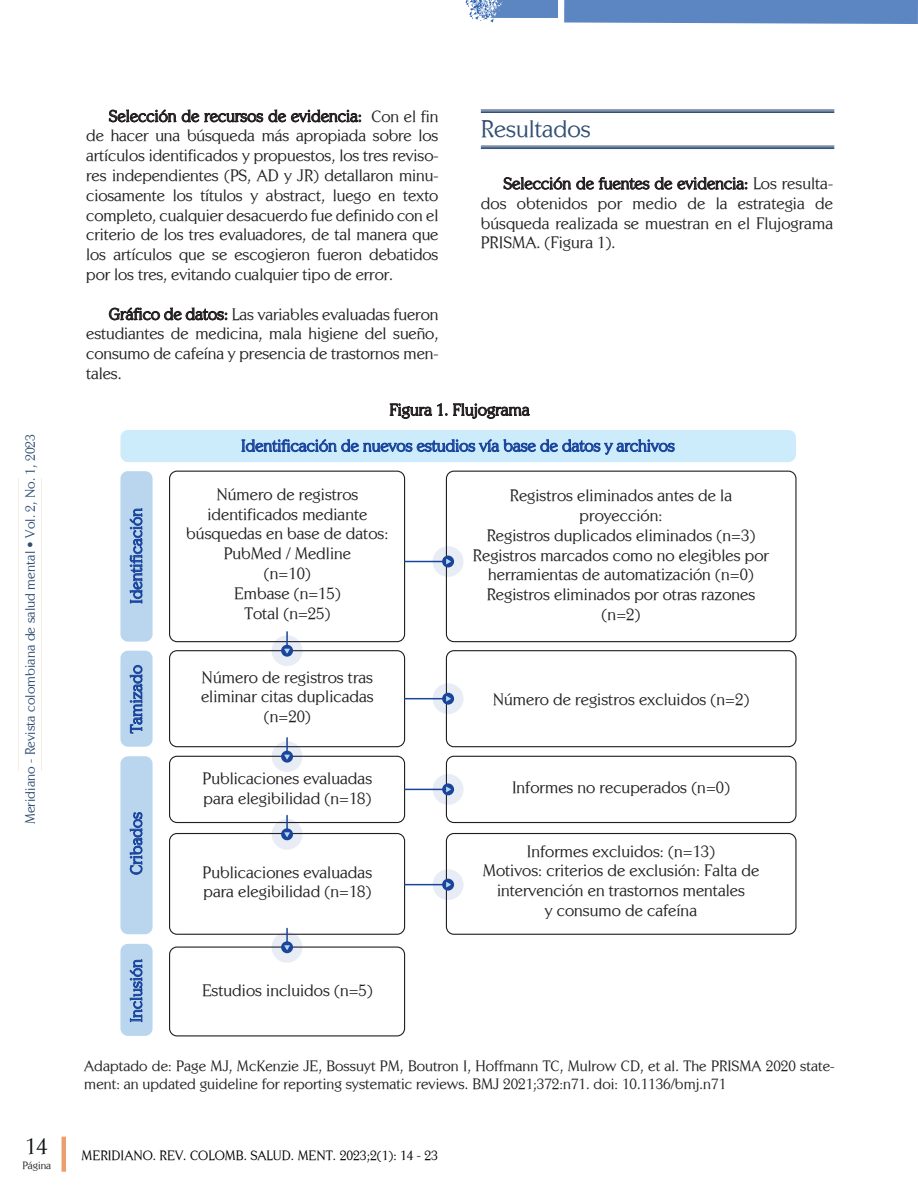
<style>
.page{position:relative;width:918px;height:1188px;background:#fff}
.page>*{position:absolute;margin:0;border:0;box-sizing:border-box;transform-origin:0 0}
.t1{font:24px "Centabel";color:#304f74}
.t2{font:22.5px "Centabel";color:#101315}
.t3{font:16.5px/19.8px "Centabel";color:#231f20;text-align:center}
.t4{font:16.5px "Centabel";color:#1a459c}
.t5{font:15px/18px "Centabel";color:#231f20}
.t6{font:13.5px "Centabel";color:#304f74}
.t7{font:13.5px "Centabel";color:#000001}
.t8{font:10.5px "Centabel";color:#231f20}
</style>
<div class="page">
<svg style="left:466px;top:0;width:92px;height:23px"></svg>
<div style="left:564px;top:0;width:354px;height:24px;background:#5c86c1"></div>
<hr style="left:62px;top:1137px;width:4px;height:35px;background:#e99f6e">
<hr style="left:41px;top:478px;width:1px;height:293px;background:#f5ede4">
<hr style="left:18px;top:478px;width:1px;height:293px;background:#f5ede4">
<svg style="left:109px;top:110px;width:67px;height:12px"></svg>
<svg style="left:182px;top:110px;width:81px;height:12px"></svg>
<svg style="left:269px;top:110px;width:92px;height:12px"></svg>
<svg style="left:109px;top:308px;width:118px;height:12px"></svg>
<hr style="left:481px;top:110px;width:353px;height:1px;background:#304f74">
<hr style="left:481px;top:111px;width:353px;height:1px;background:#304f74">
<hr style="left:481px;top:112px;width:353px;height:1px;background:#304f74">
<hr style="left:481px;top:146px;width:353px;height:1px;background:#304f74">
<hr style="left:481px;top:147px;width:353px;height:1px;background:#304f74">
<hr style="left:481px;top:148px;width:353px;height:1px;background:#304f74">
<svg style="left:504px;top:177px;width:145px;height:13px"></svg>
<svg style="left:655px;top:177px;width:92px;height:13px"></svg>
<div style="left:120px;top:430px;width:676px;height:32px;background:#cdecfb;border-radius:8px"></div>
<svg style="left:242px;top:439px;width:433px;height:16px"></svg>
<div style="left:446px;top:756px;width:351px;height:67px;border:1px solid #231f20;border-radius:8px"></div>
<div style="left:169px;top:947px;width:236px;height:89px;border:1px solid #231f20;border-radius:8px"></div>
<div style="left:169px;top:756px;width:236px;height:67px;border:1px solid #231f20;border-radius:8px"></div>
<div style="left:120px;top:944px;width:33px;height:92px;background:#bad6ef;border-radius:8px"></div>
<div style="left:120px;top:756px;width:33px;height:178px;background:#bad6ef;border-radius:8px"></div>
<svg style="left:130px;top:812px;width:12px;height:63px"></svg>
<svg style="left:130px;top:959px;width:12px;height:63px"></svg>
<div style="left:446px;top:833px;width:351px;height:102px;border:1px solid #231f20;border-radius:8px"></div>
<div style="left:169px;top:833px;width:236px;height:102px;border:1px solid #231f20;border-radius:8px"></div>
<div style="left:446px;top:650px;width:351px;height:97px;border:1px solid #231f20;border-radius:7px"></div>
<div style="left:169px;top:650px;width:236px;height:97px;border:1px solid #231f20;border-radius:7px"></div>
<div style="left:120px;top:651px;width:33px;height:96px;background:#bad6ef;border-radius:8px"></div>
<svg style="left:130px;top:665px;width:12px;height:68px"></svg>
<div style="left:446px;top:471px;width:351px;height:171px;border:1px solid #231f20;border-radius:8px"></div>
<div style="left:169px;top:471px;width:236px;height:171px;border:1px solid #231f20;border-radius:8px"></div>
<div style="left:120px;top:471px;width:33px;height:171px;background:#bad6ef;border-radius:8px"></div>
<svg style="left:130px;top:508px;width:12px;height:95px"></svg>
<svg style="left:390px;top:403px;width:140px;height:16px"></svg>
<svg style="left:272px;top:635px;width:31px;height:31px"></svg>
<div style="left:281px;top:645px;width:12px;height:12px;background:#1a459c;border-radius:50%"></div>
<svg style="left:284px;top:632px;width:6px;height:22px"></svg>
<svg style="left:272px;top:819px;width:31px;height:31px"></svg>
<div style="left:281px;top:828px;width:12px;height:12px;background:#1a459c;border-radius:50%"></div>
<svg style="left:284px;top:816px;width:6px;height:21px"></svg>
<svg style="left:272px;top:741px;width:31px;height:31px"></svg>
<div style="left:281px;top:751px;width:12px;height:12px;background:#1a459c;border-radius:50%"></div>
<svg style="left:284px;top:738px;width:6px;height:22px"></svg>
<svg style="left:272px;top:932px;width:31px;height:31px"></svg>
<div style="left:281px;top:941px;width:12px;height:12px;background:#1a459c;border-radius:50%"></div>
<svg style="left:284px;top:928px;width:6px;height:22px"></svg>
<hr style="left:405px;top:884px;width:41px;height:1px;background:#1a459c">
<svg style="left:433px;top:869px;width:31px;height:31px"></svg>
<div style="left:442px;top:879px;width:12px;height:12px;background:#1a459c;border-radius:50%"></div>
<svg style="left:446px;top:882px;width:5px;height:5px"></svg>
<hr style="left:405px;top:789px;width:41px;height:1px;background:#1a459c">
<svg style="left:433px;top:774px;width:31px;height:31px"></svg>
<div style="left:442px;top:783px;width:12px;height:12px;background:#1a459c;border-radius:50%"></div>
<svg style="left:446px;top:787px;width:5px;height:5px"></svg>
<hr style="left:405px;top:698px;width:41px;height:1px;background:#1a459c">
<svg style="left:433px;top:683px;width:31px;height:31px"></svg>
<div style="left:442px;top:693px;width:12px;height:12px;background:#1a459c;border-radius:50%"></div>
<svg style="left:446px;top:696px;width:5px;height:6px"></svg>
<hr style="left:405px;top:561px;width:41px;height:1px;background:#1a459c">
<svg style="left:433px;top:546px;width:31px;height:31px"></svg>
<div style="left:442px;top:556px;width:12px;height:11px;background:#1a459c;border-radius:50%"></div>
<svg style="left:446px;top:559px;width:5px;height:5px"></svg>
<p class="t6" style="left:22px;top:824px;width:392px;rotate:-90deg">Meridiano - Revista colombiana de salud mental • Vol. 2, No. 1, 2023</p>
<h2 class="t2" style="left:25px;top:1133px;width:24px">14</h2>
<p class="t8" style="left:22px;top:1159px;width:30px">Página</p>
<p class="t3" style="left:86px;top:106px;width:354px;text-align:justify;text-indent:22px">Selección de recursos de evidencia: Con el fin de hacer una búsqueda más apropiada sobre los artículos identificados y propuestos, los tres reviso&shy;res independientes (PS, AD y JR) detallaron minu&shy;ciosamente los títulos y abstract, luego en texto completo, cualquier desacuerdo fue definido con el criterio de los tres evaluadores, de tal manera que los artículos que se escogieron fueron debatidos por los tres, evitando cualquier tipo de error.</p>
<p class="t3" style="left:86px;top:304px;width:354px;text-align:justify;text-indent:23px">Gráfico de datos: Las variables evaluadas fueron estudiantes de medicina, mala higiene del sueño, consumo de cafeína y presencia de trastornos men&shy;tales.</p>
<h1 class="t1" style="left:481px;top:114px;width:112px">Resultados</h1>
<p class="t3" style="left:481px;top:173px;width:354px;text-align:justify;text-indent:23px">Selección de fuentes de evidencia: Los resulta&shy;dos obtenidos por medio de la estrategia de búsqueda realizada se muestran en el Flujograma PRISMA. (Figura 1).</p>
<p class="t3" style="left:389px;top:400px;width:142px">Figura 1. Flujograma</p>
<p class="t4" style="left:127px;top:604px;width:97px;rotate:-90deg">Identificación</p>
<p class="t4" style="left:127px;top:733px;width:70px;rotate:-90deg">Tamizado</p>
<p class="t4" style="left:127px;top:875px;width:64px;rotate:-90deg">Cribados</p>
<p class="t4" style="left:127px;top:1022px;width:65px;rotate:-90deg">Inclusión</p>
<p class="t4" style="left:241px;top:436px;width:435px">Identificación de nuevos estudios vía base de datos y archivos</p>
<p class="t3" style="left:186px;top:484px;width:204px">Número de registros identificados mediante búsquedas en base de datos:<br>PubMed / Medline<br>(n=10)<br>Embase (n=15)<br>Total (n=25)</p>
<p class="t3" style="left:473px;top:485px;width:298px">Registros eliminados antes de la proyección:<br>Registros duplicados eliminados (n=3)<br>Registros marcados como no elegibles por herramientas de automatización (n=0)<br>Registros eliminados por otras razones (n=2)</p>
<p class="t3" style="left:201px;top:667px;width:174px">Número de registros tras eliminar citas duplicadas (n=20)</p>
<p class="t3" style="left:493px;top:689px;width:258px">Número de registros excluidos (n=2)</p>
<p class="t3" style="left:203px;top:768px;width:171px;text-align:left">Publicaciones evaluadas para elegibilidad (n=18)</p>
<p class="t3" style="left:512px;top:778px;width:220px">Informes no recuperados (n=0)</p>
<p class="t3" style="left:203px;top:862px;width:171px;text-align:left">Publicaciones evaluadas para elegibilidad (n=18)</p>
<p class="t3" style="left:202px;top:980px;width:172px">Estudios incluidos (n=5)</p>
<p class="t3" style="left:483px;top:841px;width:278px">Informes excluidos: (n=13)<br>Motivos: criterios de exclusión: Falta de intervención en trastornos mentales<br>y consumo de cafeína</p>
<p class="t5" style="left:84px;top:1057px;width:752px">Adaptado de: Page MJ, McKenzie JE, Bossuyt PM, Boutron I, Hoffmann TC, Mulrow CD, et al. The PRISMA 2020 state&shy;ment: an updated guideline for reporting systematic reviews. BMJ 2021;372:n71. doi: 10.1136/bmj.n71</p>
<p class="t7" style="left:82px;top:1148px;width:358px">MERIDIANO. REV. COLOMB. SALUD. MENT. 2023;2(1): 14 - 23</p>
</div>
